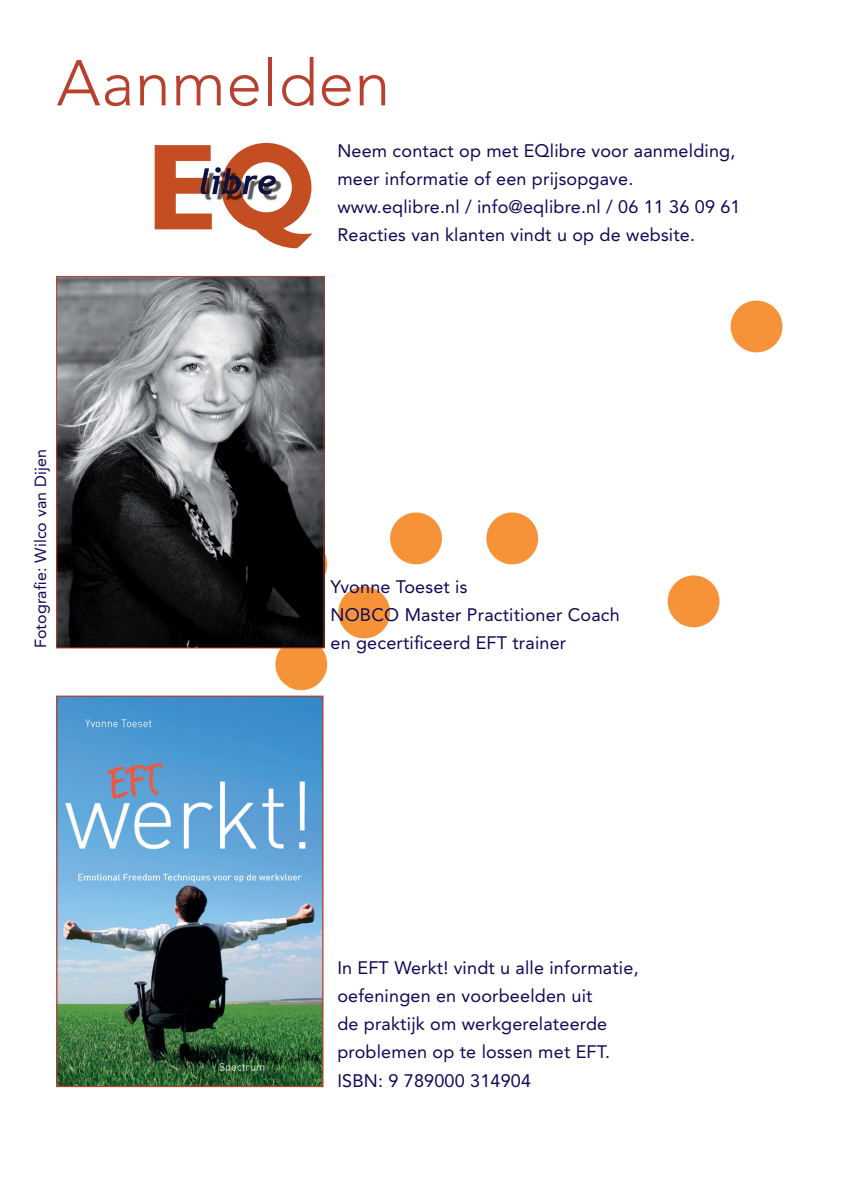
<style>
.page{position:relative;width:842px;height:1191px;background:#fff}
.page>*{position:absolute;margin:0;border:0;box-sizing:border-box;transform-origin:0 0}
.t1{font:300 64px "Avenir";letter-spacing:.01em;color:#b7402f}
.t2{font:18px/28px "Avenir";letter-spacing:.01em;color:#110658}
.t3{font:16px "Avenir";letter-spacing:.01em;color:#110658}
</style>
<div class="page">
<div style="left:278px;top:640px;width:47px;height:48px;background:#f69338;border-radius:50%"></div>
<div style="left:275px;top:638px;width:52px;height:52px;border:5px solid #f69338;border-radius:50%"></div>
<div style="left:341px;top:589px;width:47px;height:47px;background:#f69338;border-radius:50%"></div>
<div style="left:338px;top:586px;width:52px;height:52px;border:5px solid #f69338;border-radius:50%"></div>
<div style="left:392px;top:515px;width:48px;height:47px;background:#f69338;border-radius:50%"></div>
<div style="left:390px;top:512px;width:52px;height:52px;border:5px solid #f69338;border-radius:50%"></div>
<div style="left:489px;top:515px;width:47px;height:47px;background:#f69338;border-radius:50%"></div>
<div style="left:486px;top:512px;width:52px;height:52px;border:5px solid #f69338;border-radius:50%"></div>
<div style="left:670px;top:578px;width:47px;height:47px;background:#f69338;border-radius:50%"></div>
<div style="left:668px;top:575px;width:51px;height:52px;border:5px solid #f69338;border-radius:50%"></div>
<div style="left:733px;top:303px;width:47px;height:47px;background:#f69338;border-radius:50%"></div>
<div style="left:731px;top:300px;width:51px;height:52px;border:5px solid #f69338;border-radius:50%"></div>
<img style="left:58px;top:697px;width:263px;height:388px">
<div style="left:56px;top:695px;width:267px;height:392px;border:1px solid #b7402f"></div>
<img style="left:58px;top:278px;width:264px;height:368px">
<div style="left:56px;top:276px;width:268px;height:372px;border:1px solid #b7402f"></div>
<svg style="left:155px;top:143px;width:157px;height:105px"></svg>
<h1 class="t1" style="left:57px;top:46px;width:335px">Aanmelden</h1>
<p class="t2" style="left:337px;top:136px;width:405px">Neem contact op met EQlibre voor aanmelding, meer informatie of een prijsopgave. www.eqlibre.nl / info@eqlibre.nl / 06 11 36 09 61<br>Reacties van klanten vindt u op de website.</p>
<p class="t3" style="left:31px;top:648px;width:201px;rotate:-90deg">Fotografie: Wilco van Dijen</p>
<p class="t2" style="left:331px;top:572px;width:291px">Yvonne Toeset is<br>NOBCO Master Practitioner Coach en gecertificeerd EFT trainer</p>
<p class="t2" style="left:337px;top:954px;width:303px">In EFT Werkt! vindt u alle informatie, oefeningen en voorbeelden uit<br>de praktijk om werkgerelateerde problemen op te lossen met EFT.<br>ISBN: 9 789000 314904</p>
</div>
